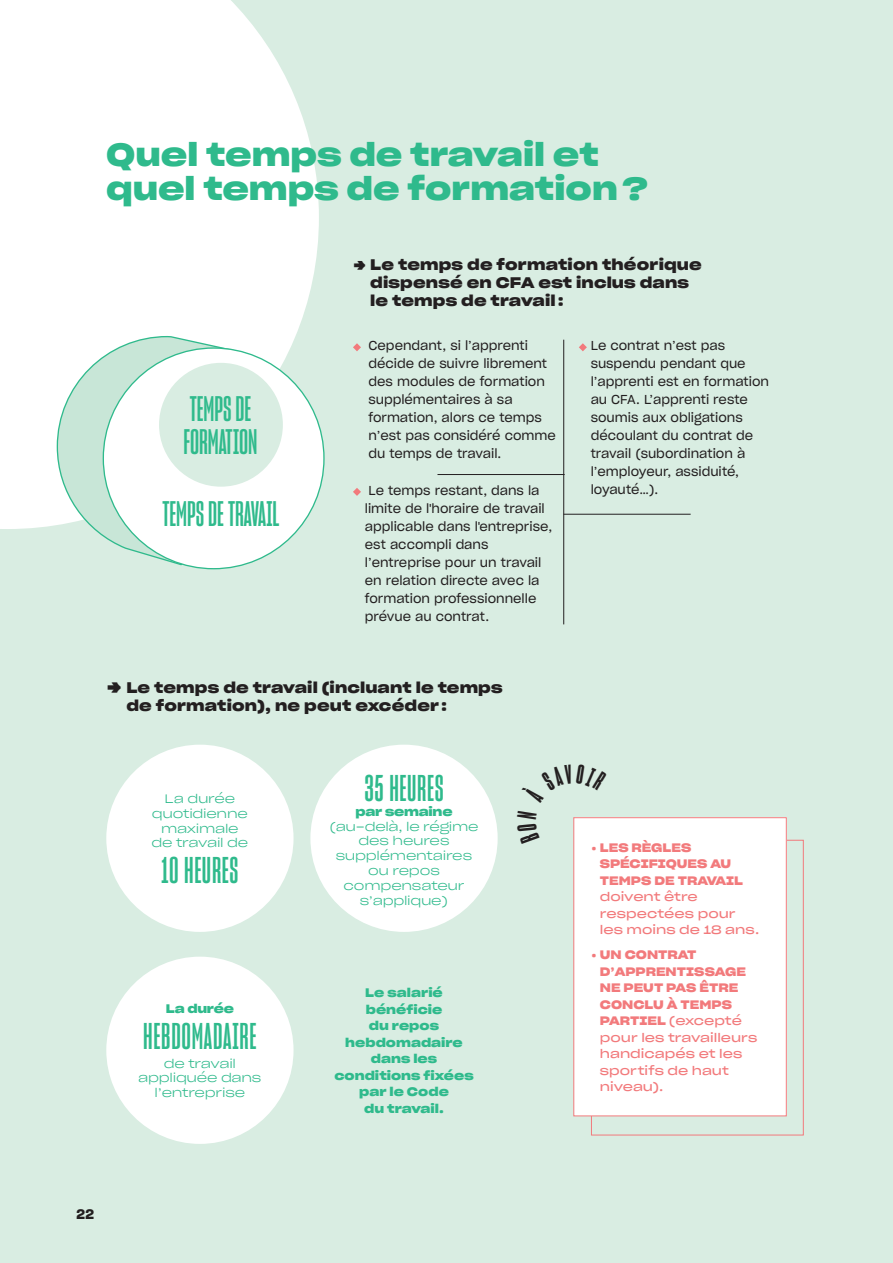
<style>
.page{position:relative;width:893px;height:1263px;background:#d9ede2}
.page>*{position:absolute;margin:0;border:0;box-sizing:border-box;transform-origin:0 0}
.t1{font:36.3px "Sharp Grotesk Semi Bold 10";letter-spacing:.02em;color:#2fba8c}
.t2{font:34.65px/33.2px "Sharp Grotesk Semi Bold 10";color:#2fba8c}
.t3{font:31.5px/34.5px "Sharp Grotesk Semi Bold 25";color:#2fba8c}
.t4{font:15px/18px "Sharp Grotesk Semi Bold 25";letter-spacing:.01em;color:#231f20}
.t5{font:13.5px "Sharp Grotesk Semi Bold 20";color:#231f20}
.t6{font:12.75px/18px "Sharp Grotesk Book 20";color:#231f20}
.t7{font:12.15px/14.9px "Sharp Grotesk Light 25";letter-spacing:-.02em;color:#2fba8c;text-align:center}
.t8{font:12.15px/16.5px "Sharp Grotesk Semi Bold 25";color:#2fba8c;text-align:center}
.t9{font:12.15px "Sharp Grotesk Semi Bold 25";letter-spacing:-.02em;color:#2fba8c}
.t10{font:12px/16.5px "Sharp Grotesk Book 25";color:#f27a7c}
.t11{font:12px/16.5px "Sharp Grotesk Semi Bold 25";color:#f27a7c}
.s1{font-family:"Sharp Grotesk Black 25";font-size:12.75px}
.s2{font-family:"Sharp Grotesk Black 25"}
.s3{font-family:"Sharp Grotesk Semi Bold 25"}
</style>
<div class="page">
<svg style="left:0;top:0;width:319px;height:529px;background:#fcfdfc"></svg>
<div style="left:310px;top:745px;width:188px;height:187px;background:#fff;border-radius:50%"></div>
<div style="left:106px;top:745px;width:188px;height:187px;background:#fff;border-radius:50%"></div>
<div style="left:106px;top:957px;width:188px;height:187px;background:#fff;border-radius:50%"></div>
<svg style="left:56px;top:335px;width:222px;height:231px"></svg>
<div style="left:103px;top:348px;width:221px;height:221px;background:#fff;border-radius:50%"></div>
<div style="left:159px;top:363px;width:124px;height:124px;background:#d9ede2;border-radius:50%"></div>
<div style="left:591px;top:840px;width:213px;height:295px;background:#d9ede2;border:1px solid #f27a7c"></div>
<hr style="left:437px;top:474px;width:128px;height:1px;background:#231f20">
<hr style="left:563px;top:514px;width:128px;height:1px;background:#231f20">
<hr style="left:563px;top:340px;width:1px;height:284px;background:#231f20">
<svg style="left:353px;top:343px;width:8px;height:8px"></svg>
<svg style="left:353px;top:488px;width:8px;height:8px"></svg>
<svg style="left:579px;top:343px;width:8px;height:8px"></svg>
<div style="left:574px;top:818px;width:212px;height:298px;background:#fff"></div>
<div style="left:573px;top:817px;width:214px;height:299px;border:1px solid #f27a7c"></div>
<h3 class="t3" style="left:106px;top:134px;width:544px">Quel temps de travail et quel temps de formation?</h3>
<h2 class="t2" style="left:184px;top:391px;width:75px">TEMPS DE<br>FORMATION</h2>
<h2 class="t2" style="left:162px;top:497px;width:119px">TEMPS DE TRAVAIL</h2>
<p class="t4" style="left:370px;top:254px;width:333px;text-indent:-17px"><span class="s1">→</span> Le temps de formation théorique dispensé en CFA est inclus dans le temps de travail :</p>
<p class="t6" style="left:368px;top:336px;width:189px">Cependant, si l’apprenti décide de suivre librement des modules de formation supplémentaires à sa formation, alors ce temps n’est pas considéré comme du temps de travail.</p>
<p class="t6" style="left:365px;top:480px;width:189px">Le temps restant, dans la limite de l'horaire de travail applicable dans l'entreprise, est accompli dans l’entreprise pour un travail en relation directe avec la formation professionnelle prévue au contrat.</p>
<p class="t6" style="left:591px;top:336px;width:180px">Le contrat n’est pas suspendu pendant que l’apprenti est en formation au CFA. L’apprenti reste soumis aux obligations découlant du contrat de travail (subordination à l’employeur, assiduité, loyauté…).</p>
<p class="t4" style="left:126px;top:677px;width:378px;text-indent:-20px"><span class="s2">→</span> Le temps de travail (incluant le temps de formation), ne peut excéder:</p>
<p class="t7" style="left:152px;top:790px;width:98px">La durée quotidienne maximale de travail de</p>
<h1 class="t1" style="left:161px;top:849px;width:78px">10 HEURES</h1>
<p class="t8" style="left:166px;top:999px;width:70px">La durée</p>
<h1 class="t1" style="left:143px;top:1014px;width:115px">HEBDOMADAIRE</h1>
<p class="t7" style="left:138px;top:1055px;width:125px">de travail appliquée dans l’entreprise</p>
<h1 class="t1" style="left:364px;top:766px;width:81px">35 HEURES</h1>
<p class="t9" style="left:355px;top:801px;width:99px">par semaine</p>
<p class="t7" style="left:329px;top:818px;width:151px">(au-delà, le régime des heures supplémentaires ou repos compensateur s’applique)</p>
<p class="t8" style="left:334px;top:984px;width:141px">Le salarié bénéficie<br>du repos hebdomadaire dans les conditions fixées par le Code<br>du travail.</p>
<p class="t11" style="left:600px;top:838px;width:145px;text-indent:-9px">• LES RÈGLES<br>SPÉCIFIQUES AU<br>TEMPS DE TRAVAIL</p>
<p class="t10" style="left:600px;top:888px;width:161px">doivent être respectées pour les moins de 18 ans.</p>
<p class="t11" style="left:600px;top:946px;width:148px;text-indent:-9px">• UN CONTRAT<br>D’APPRENTISSAGE<br>NE PEUT PAS ÊTRE<br>CONCLU À TEMPS</p>
<p class="t10" style="left:600px;top:1012px;width:159px"><span class="s3">PARTIEL</span> (excepté pour les travailleurs handicapés et les sportifs de haut niveau).</p>
<p class="t5" style="left:77px;top:1203px;width:19px">22</p>
</div>
